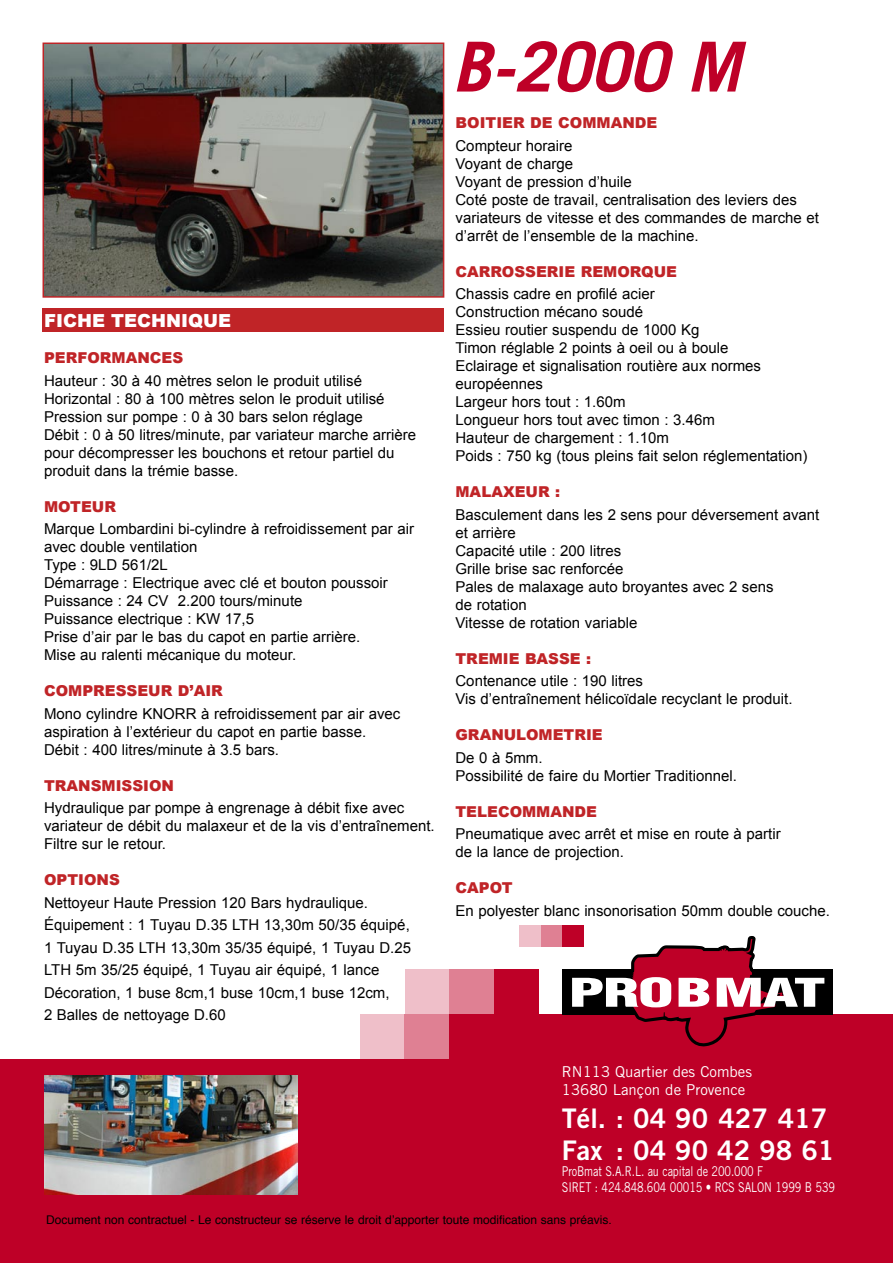
<style>
.page{position:relative;width:893px;height:1263px;background:#fff}
.page>*{position:absolute;margin:0;border:0;box-sizing:border-box;transform-origin:0 0}
.t1{font:italic 700 69px "Trade Gothic";color:#be0027}
.Normal_e{font:27px "Trade Gothic Bold Two";color:#fff}
.Normal_e-2{font:900 18px "Arial";color:#fff}
.Normal_e-3{font:15px/18px "Arial";color:#000}
.Normal_e-4{font:900 15px "Arial";color:#c02427}
.Normal_e-5{font:15px "Trade Gothic";color:#fff}
.Normal_e-6{font:13.5px "Trade Gothic";letter-spacing:-.01em;color:#fff;scale:.8 1}
.Normal_e-7{font:12px "Helvetica";color:#000}
</style>
<div class="page">
<div style="left:541px;top:925px;width:21px;height:21px;background:#df8093"></div>
<div style="left:520px;top:925px;width:21px;height:21px;background:#efbfc9"></div>
<div style="left:360px;top:1014px;width:45px;height:51px;background:#efbfc9"></div>
<div style="left:405px;top:969px;width:45px;height:51px;background:#efbfc9"></div>
<div style="left:404px;top:1014px;width:45px;height:51px;background:#df8093"></div>
<div style="left:449px;top:969px;width:45px;height:51px;background:#df8093"></div>
<div style="left:0;top:1059px;width:893px;height:204px;background:#be0027"></div>
<div style="left:449px;top:1014px;width:444px;height:60px;background:#be0027"></div>
<div style="left:494px;top:969px;width:45px;height:51px;background:#be0027"></div>
<div style="left:562px;top:925px;width:22px;height:21px;background:#be0027"></div>
<div style="left:43px;top:308px;width:401px;height:23px;background:#c02427"></div>
<div style="left:563px;top:969px;width:270px;height:46px;background:#000"></div>
<svg style="left:572px;top:936px;width:252px;height:110px"></svg>
<img style="left:46px;top:46px;width:395px;height:249px">
<div style="left:43px;top:43px;width:401px;height:255px;border:2px solid #c02427"></div>
<img style="left:45px;top:1075px;width:252px;height:119px">
<p class="Normal_e-2" style="left:44px;top:311px;width:188px">FICHE TECHNIQUE</p>
<p class="Normal_e-4" style="left:44px;top:349px;width:141px">PERFORMANCES</p>
<p class="Normal_e-3" style="left:44px;top:371px;width:320px">Hauteur : 30 à 40 mètres selon le produit utilisé</p>
<p class="Normal_e-3" style="left:44px;top:389px;width:342px">Horizontal : 80 à 100 mètres selon le produit utilisé</p>
<p class="Normal_e-3" style="left:44px;top:407px;width:320px">Pression sur pompe : 0 à 30 bars selon réglage</p>
<p class="Normal_e-3" style="left:44px;top:425px;width:374px">Débit : 0 à 50 litres/minute, par variateur marche arrière pour décompresser les bouchons et retour partiel du produit dans la trémie basse.</p>
<p class="Normal_e-4" style="left:44px;top:498px;width:74px">MOTEUR</p>
<p class="Normal_e-3" style="left:44px;top:520px;width:372px">Marque Lombardini bi-cylindre à refroidissement par air</p>
<p class="Normal_e-3" style="left:44px;top:538px;width:155px">avec double ventilation</p>
<p class="Normal_e-3" style="left:44px;top:556px;width:125px">Type : 9LD 561/2L</p>
<p class="Normal_e-3" style="left:44px;top:574px;width:345px">Démarrage : Electrique avec clé et bouton poussoir</p>
<p class="Normal_e-3" style="left:44px;top:592px;width:260px">Puissance : 24 CV 2.200 tours/minute</p>
<p class="Normal_e-3" style="left:44px;top:610px;width:212px">Puissance electrique : KW 17,5</p>
<p class="Normal_e-3" style="left:44px;top:628px;width:318px">Prise d’air par le bas du capot en partie arrière.</p>
<p class="Normal_e-3" style="left:44px;top:646px;width:254px">Mise au ralenti mécanique du moteur.</p>
<p class="Normal_e-4" style="left:44px;top:682px;width:180px">COMPRESSEUR D’AIR</p>
<p class="Normal_e-3" style="left:44px;top:704px;width:358px">Mono cylindre KNORR à refroidissement par air avec</p>
<p class="Normal_e-3" style="left:44px;top:722px;width:324px">aspiration à l’extérieur du capot en partie basse.</p>
<p class="Normal_e-3" style="left:44px;top:740px;width:237px">Débit : 400 litres/minute à 3.5 bars.</p>
<p class="Normal_e-4" style="left:44px;top:777px;width:131px">TRANSMISSION</p>
<p class="Normal_e-3" style="left:44px;top:799px;width:362px">Hydraulique par pompe à engrenage à débit fixe avec</p>
<p class="Normal_e-3" style="left:44px;top:817px;width:392px">variateur de débit du malaxeur et de la vis d’entraînement.</p>
<p class="Normal_e-3" style="left:44px;top:835px;width:124px">Filtre sur le retour.</p>
<p class="Normal_e-4" style="left:44px;top:871px;width:77px">OPTIONS</p>
<p class="Normal_e-3" style="left:44px;top:893px;width:325px">Nettoyeur Haute Pression 120 Bars hydraulique.</p>
<p class="Normal_e-3" style="left:44px;top:916px;width:367px">Équipement : 1 Tuyau D.35 LTH 13,30m 50/35 équipé,</p>
<p class="Normal_e-3" style="left:44px;top:936px;width:369px;line-height:22.5px">1 Tuyau D.35 LTH 13,30m 35/35 équipé, 1 Tuyau D.25<br>LTH 5m 35/25 équipé, 1 Tuyau air équipé, 1 lance<br>Décoration, 1 buse 8cm,1 buse 10cm,1 buse 12cm,</p>
<p class="Normal_e-3" style="left:44px;top:1006px;width:183px">2 Balles de nettoyage D.60</p>
<p class="t1" style="left:452px;top:25px;width:289px">B-2000 M</p>
<p class="Normal_e-4" style="left:455px;top:115px;width:203px">BOITIER DE COMMANDE</p>
<p class="Normal_e-3" style="left:455px;top:137px;width:119px">Compteur horaire</p>
<p class="Normal_e-3" style="left:455px;top:155px;width:119px">Voyant de charge</p>
<p class="Normal_e-3" style="left:455px;top:173px;width:178px">Voyant de pression d’huile</p>
<p class="Normal_e-3" style="left:455px;top:191px;width:343px">Coté poste de travail, centralisation des leviers des</p>
<p class="Normal_e-3" style="left:455px;top:209px;width:365px">variateurs de vitesse et des commandes de marche et d’arrêt de l’ensemble de la machine.</p>
<p class="Normal_e-4" style="left:455px;top:263px;width:223px">CARROSSERIE REMORQUE</p>
<p class="Normal_e-3" style="left:455px;top:285px;width:201px">Chassis cadre en profilé acier</p>
<p class="Normal_e-3" style="left:455px;top:303px;width:189px">Construction mécano soudé</p>
<p class="Normal_e-3" style="left:455px;top:321px;width:245px">Essieu routier suspendu de 1000 Kg</p>
<p class="Normal_e-3" style="left:455px;top:339px;width:274px">Timon réglable 2 points à oeil ou à boule</p>
<p class="Normal_e-3" style="left:455px;top:357px;width:307px">Eclairage et signalisation routière aux normes européennes</p>
<p class="Normal_e-3" style="left:455px;top:393px;width:172px">Largeur hors tout : 1.60m</p>
<p class="Normal_e-3" style="left:455px;top:411px;width:261px">Longueur hors tout avec timon : 3.46m</p>
<p class="Normal_e-3" style="left:455px;top:429px;width:215px">Hauteur de chargement : 1.10m</p>
<p class="Normal_e-3" style="left:455px;top:447px;width:353px">Poids : 750 kg (tous pleins fait selon réglementation)</p>
<p class="Normal_e-4" style="left:455px;top:484px;width:106px">MALAXEUR :</p>
<p class="Normal_e-3" style="left:455px;top:506px;width:365px">Basculement dans les 2 sens pour déversement avant</p>
<p class="Normal_e-3" style="left:455px;top:524px;width:62px">et arrière</p>
<p class="Normal_e-3" style="left:455px;top:542px;width:167px">Capacité utile : 200 litres</p>
<p class="Normal_e-3" style="left:455px;top:560px;width:169px">Grille brise sac renforcée</p>
<p class="Normal_e-3" style="left:455px;top:578px;width:320px">Pales de malaxage auto broyantes avec 2 sens</p>
<p class="Normal_e-3" style="left:455px;top:596px;width:73px">de rotation</p>
<p class="Normal_e-3" style="left:455px;top:614px;width:183px">Vitesse de rotation variable</p>
<p class="Normal_e-4" style="left:455px;top:650px;width:137px">TREMIE BASSE :</p>
<p class="Normal_e-3" style="left:455px;top:672px;width:189px">Contenance utile : 190 litres</p>
<p class="Normal_e-3" style="left:455px;top:690px;width:338px">Vis d’entraînement hélicoïdale recyclant le produit.</p>
<p class="Normal_e-4" style="left:455px;top:727px;width:149px">GRANULOMETRIE</p>
<p class="Normal_e-3" style="left:455px;top:749px;width:89px">De 0 à 5mm.</p>
<p class="Normal_e-3" style="left:455px;top:767px;width:283px">Possibilité de faire du Mortier Traditionnel.</p>
<p class="Normal_e-4" style="left:455px;top:803px;width:143px">TELECOMMANDE</p>
<p class="Normal_e-3" style="left:455px;top:825px;width:327px">Pneumatique avec arrêt et mise en route à partir</p>
<p class="Normal_e-3" style="left:455px;top:843px;width:170px">de la lance de projection.</p>
<p class="Normal_e-4" style="left:455px;top:880px;width:59px">CAPOT</p>
<p class="Normal_e-3" style="left:455px;top:902px;width:376px">En polyester blanc insonorisation 50mm double couche.</p>
<p class="Normal_e-5" style="left:562px;top:1063px;width:192px">RN113 Quartier des Combes</p>
<p class="Normal_e-5" style="left:562px;top:1081px;width:185px">13680 Lançon de Provence</p>
<p class="Normal_e" style="left:562px;top:1101px;width:267px">Tél. : 04 90 427 417</p>
<p class="Normal_e" style="left:562px;top:1133px;width:274px">Fax : 04 90 42 98 61</p>
<p class="Normal_e-6" style="left:562px;top:1163px;width:253px">ProBmat S.A.R.L. au capital de 200.000 F</p>
<p class="Normal_e-6" style="left:562px;top:1179px;width:343px">SIRET : 424.848.604 00015 • RCS SALON 1999 B 539</p>
<p class="Normal_e-7" style="left:46px;top:1209px;width:567px">Document non contractuel - Le constructeur se réserve le droit d’apporter toute modification sans préavis.</p>
</div>
